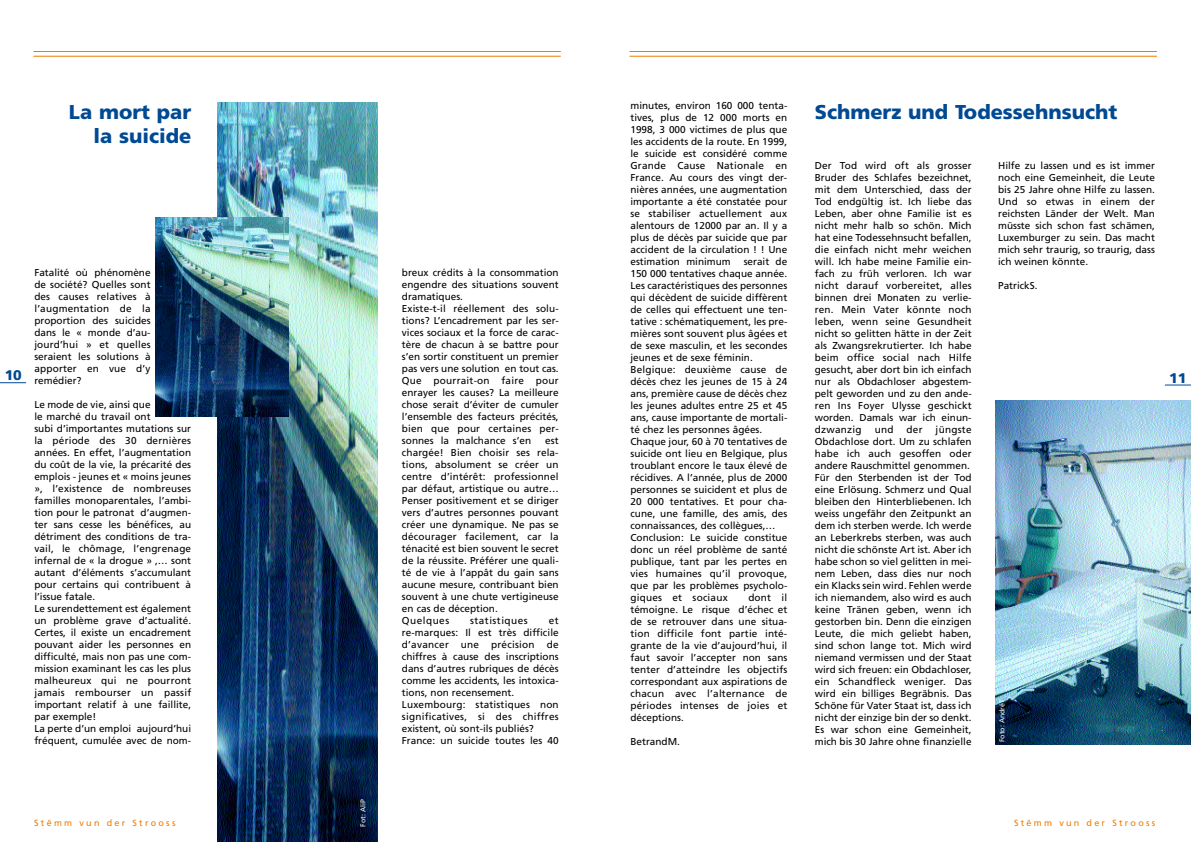
<style>
.page{position:relative;width:1191px;height:842px;background:#fff}
.page>*{position:absolute;margin:0;border:0;box-sizing:border-box;transform-origin:0 0}
.t1{font:900 20px/24px "Frutiger";color:#004a93;text-align:right}
.t2{font:900 14px "Frutiger";color:#004a93}
.t3{font:10px/12px "Frutiger";color:#000}
.t4{font:10px "Frutiger";letter-spacing:.05em;color:#000}
.t5{font:9px "Frutiger";letter-spacing:.25em;color:#ef7d00}
.t6{font:7px "Frutiger";color:#fff}
</style>
<div class="page">
<svg style="left:629px;top:55px;width:528px;height:1px"></svg>
<hr style="left:629px;top:51px;width:528px;height:1px;background:#ef7d00">
<hr style="left:629px;top:56px;width:528px;height:1px;background:#ef7d00">
<svg style="left:1164px;top:384px;width:27px;height:1px"></svg>
<svg style="left:33px;top:55px;width:528px;height:1px"></svg>
<hr style="left:33px;top:51px;width:528px;height:1px;background:#ef7d00">
<hr style="left:33px;top:56px;width:528px;height:1px;background:#ef7d00">
<svg style="left:0;top:382px;width:26px;height:1px"></svg>
<img style="left:217px;top:102px;width:160px;height:740px">
<img style="left:156px;top:217px;width:132px;height:200px">
<img style="left:995px;top:400px;width:196px;height:344px">
<h1 class="t1" style="left:69px;top:100px;width:124px">La mort par la suicide</h1>
<h2 class="t2" style="left:5px;top:367px;width:19px">10</h2>
<p class="t3" style="left:34px;top:267px;width:118px;text-align:justify">Fatalité où phénomène de société? Quelles sont des causes relatives à l’augmentation de la proportion des suicides dans le « monde d’au&shy;jourd’hui » et quelles seraient les solutions à apporter en vue d’y remédier?</p>
<p class="t3" style="left:34px;top:399px;width:158px">Le mode de vie, ainsi que<br>le marché du travail ont<br>subi d’importantes mutations sur la période des 30 dernières années. En effet, l’augmentation du coût de la vie, la précarité des emplois - jeunes et « moins jeunes », l’existence de nombreuses familles monoparentales, l’ambi&shy;tion pour le patronat d’augmen&shy;ter sans cesse les bénéfices, au détriment des conditions de tra&shy;vail, le chômage, l’engrenage infernal de « la drogue » ,… sont autant d’éléments s’accumulant pour certains qui contribuent à l’issue fatale.<br>Le surendettement est également un problème grave d’actualité.<br>Certes, il existe un encadrement pouvant aider les personnes en difficulté, mais non pas une com&shy;mission examinant les cas les plus malheureux qui ne pourront jamais rembourser un passif important relatif à une faillite, par exemple!<br>La perte d’un emploi aujourd’hui fréquent, cumulée avec de nom-</p>
<p class="t5" style="left:34px;top:817px;width:143px">Stëmm vun der Strooss</p>
<p class="t6" style="left:359px;top:827px;width:29px;rotate:-90deg">Fot: AliP</p>
<p class="t3" style="left:402px;top:267px;width:158px">breux crédits à la consommation engendre des situations souvent dramatiques.<br>Existe-t-il réellement des solu&shy;tions? L’encadrement par les ser&shy;vices sociaux et la force de carac&shy;tère de chacun à se battre pour s’en sortir constituent un premier pas vers une solution en tout cas.<br>Que pourrait-on faire pour enrayer les causes? La meilleure chose serait d’éviter de cumuler l’ensemble des facteurs précités, bien que pour certaines per&shy;sonnes la malchance s’en</p>
<p class="t3" style="left:402px;top:435px;width:158px;text-indent:143px">est chargée! Bien choisir ses rela&shy;tions, absolument se créer un centre d’intérêt: professionnel par défaut, artistique ou autre…<br>Penser positivement et se diriger vers d’autres personnes pouvant créer une dynamique. Ne pas se décourager facilement, car la ténacité est bien souvent le secret de la réussite. Préférer une quali&shy;té de vie à l’appât du gain sans aucune mesure, contribuant bien souvent à une chute vertigineuse en cas de déception.<br>Quelques</p>
<p class="t4" style="left:470px;top:615px;width:59px">statistiques</p>
<p class="t3" style="left:402px;top:615px;width:158px;text-indent:147px">et re-marques: Il est très difficile d’avancer une précision de chiffres à cause des inscriptions dans d’autres rubriques de décès comme les accidents, les intoxica&shy;tions, non recensement.<br>Luxembourg: statistiques non significatives, si des chiffres existent, où sont-ils publiés?<br>France: un suicide toutes les 40</p>
<p class="t3" style="left:630px;top:99px;width:158px;text-align:justify">minutes, environ 160 000 tenta&shy;tives, plus de 12 000 morts en 1998, 3 000 victimes de plus que les accidents de la route. En 1999, le suicide est considéré comme Grande Cause Nationale en France. Au cours des vingt der&shy;nières années, une augmentation importante a été constatée pour se stabiliser actuellement aux alentours de 12000 par an. Il y a plus de décès par suicide que par accident de la circulation ! ! Une estimation minimum</p>
<p class="t3" style="left:630px;top:255px;width:158px;text-indent:113px">serait de<br>150 000 tentatives chaque année.<br>Les caractéristiques des personnes qui décèdent de suicide diffèrent de celles qui effectuent une ten&shy;tative : schématiquement, les pre&shy;mières sont souvent plus âgées et de sexe masculin, et les secondes jeunes et de sexe féminin.<br>Belgique: deuxième cause de décès chez les jeunes de 15 à 24 ans, première cause de décès chez les jeunes adultes entre 25 et 45 ans, cause importante de mortali&shy;té chez les personnes âgées.<br>Chaque jour, 60 à 70 tentatives de suicide ont lieu en Belgique, plus troublant encore le taux élevé de récidives. A l’année, plus de 2000 personnes se suicident et plus de<br>20 000 tentatives. Et pour cha&shy;cune, une famille, des amis, des connaissances, des collègues,…<br>Conclusion: Le suicide constitue donc un réel problème de santé publique, tant par les pertes en vies humaines qu’il provoque, que par les problèmes psycholo&shy;giques et sociaux</p>
<p class="t3" style="left:630px;top:591px;width:158px;text-align:justify;text-indent:118px">dont il témoigne. Le risque d’échec et de se retrouver dans une situa&shy;tion difficile font partie inté&shy;grante de la vie d’aujourd’hui, il faut savoir l’accepter non sans tenter d’atteindre les objectifs correspondant aux aspirations de chacun avec l’alternance de périodes intenses de joies et déceptions.</p>
<p class="t3" style="left:630px;top:735px;width:51px">BetrandM.</p>
<h1 class="t1" style="left:815px;top:100px;width:304px">Schmerz und Todessehnsucht</h1>
<p class="t3" style="left:815px;top:159px;width:158px;text-align:justify">Der Tod wird oft als grosser Bruder des Schlafes bezeichnet, mit dem Unterschied, dass der Tod endgültig ist. Ich liebe das Leben, aber ohne Familie ist es nicht mehr halb so schön. Mich hat eine Todessehnsucht befallen, die einfach nicht mehr weichen will. Ich habe meine Familie ein&shy;fach zu früh verloren. Ich war nicht darauf vorbereitet, alles binnen drei Monaten zu verlie&shy;ren. Mein Vater könnte noch leben, wenn seine Gesundheit nicht so gelitten hätte in der Zeit als Zwangsrekrutierter. Ich habe beim office social nach Hilfe gesucht, aber dort bin ich einfach nur als Obdachloser abgestem&shy;pelt geworden und zu den ande&shy;ren Ins Foyer Ulysse geschickt worden. Damals war ich einun&shy;dzwanzig</p>
<p class="t3" style="left:874px;top:423px;width:20px">und</p>
<p class="t3" style="left:906px;top:423px;width:18px">der</p>
<p class="t3" style="left:815px;top:423px;width:158px;text-indent:121px">jüngste<br>Obdachlose dort. Um zu schlafen habe ich auch gesoffen oder andere Rauschmittel genommen.<br>Für den Sterbenden ist der Tod eine Erlösung. Schmerz und Qual bleiben den Hinterbliebenen. Ich weiss ungefähr den Zeitpunkt an dem ich sterben werde. Ich werde an Leberkrebs sterben, was auch nicht die schönste Art ist. Aber ich habe schon so viel gelitten in mei&shy;nem Leben, dass dies nur noch ein Klacks sein wird. Fehlen werde ich niemandem, also wird es auch keine Tränen geben, wenn ich gestorben bin. Denn die einzigen<br>Leute, die mich geliebt haben, sind schon lange tot. Mich wird niemand vermissen und der Staat wird sich freuen: ein Obdachloser, ein Schandfleck weniger. Das wird ein billiges Begräbnis. Das<br>Schöne für Vater Staat ist, dass ich nicht der einzige bin der so denkt.<br>Es war schon eine Gemeinheit, mich bis 30 Jahre ohne finanzielle</p>
<p class="t3" style="left:998px;top:159px;width:158px;text-align:justify">Hilfe zu lassen und es ist immer noch eine Gemeinheit, die Leute bis 25 Jahre ohne Hilfe zu lassen.<br>Und so etwas in einem der reichsten Länder der Welt. Man müsste sich schon fast schämen, Luxemburger zu sein. Das macht mich sehr traurig, so traurig, dass ich weinen könnte.</p>
<p class="t3" style="left:998px;top:279px;width:41px">PatrickS.</p>
<h2 class="t2" style="left:1169px;top:370px;width:19px">11</h2>
<p class="t6" style="left:998px;top:742px;width:44px;rotate:-90deg">Foto: AndréT</p>
<p class="t5" style="left:1014px;top:817px;width:143px">Stëmm vun der Strooss</p>
</div>
